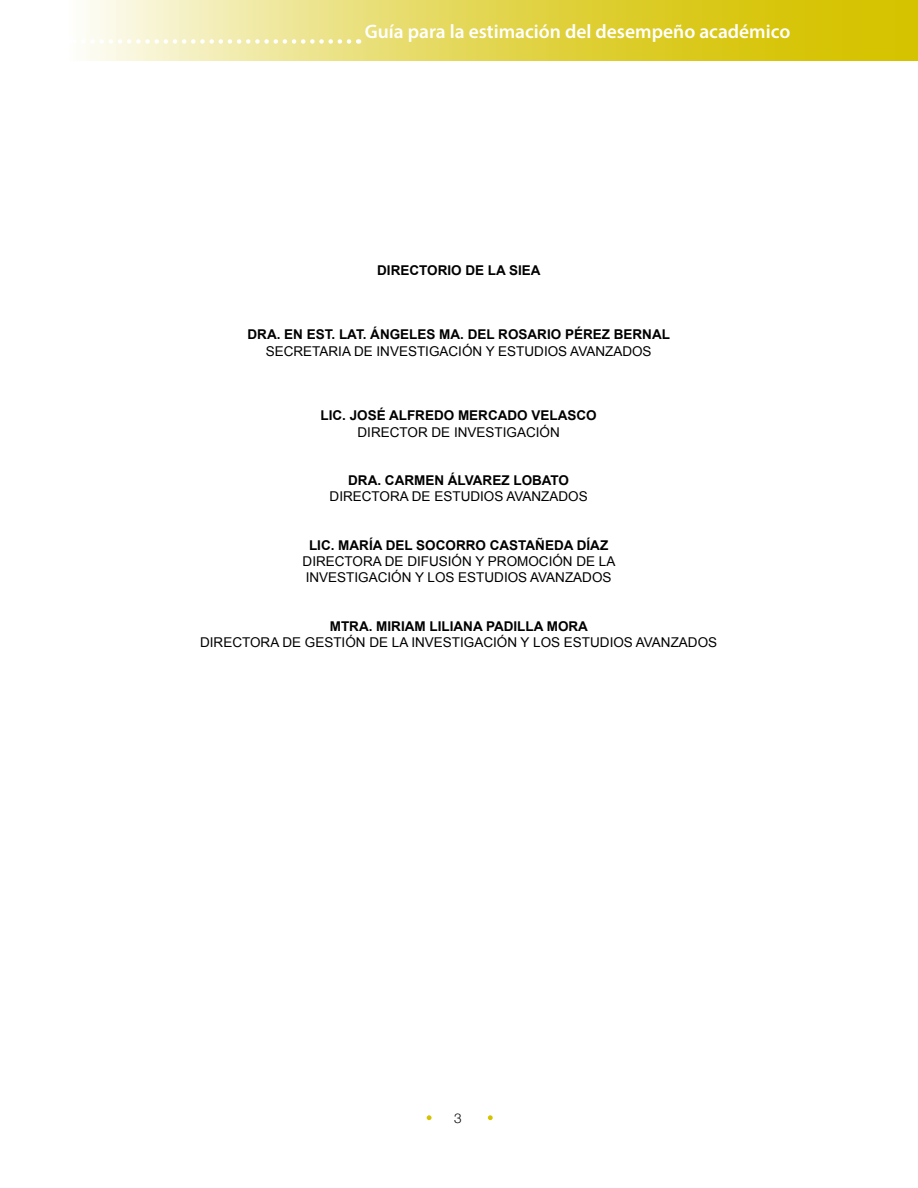
<style>
.page{position:relative;width:918px;height:1188px;background:#fff}
.page>*{position:absolute;margin:0;border:0;box-sizing:border-box;transform-origin:0 0}
.t1{font:600 19.5px "Myriad Pro";color:#fff}
.t2{font:13.5px/16.2px "Arial";color:#000}
.t3{font:700 13.5px "Arial";color:#000}
.t4{font:300 13.5px "Helvetica Neue";color:#000}
</style>
<div class="page">
<svg style="left:86px;top:0;width:832px;height:60px;background:#e3d759"></svg>
<svg style="left:86px;top:39px;width:263px;height:5px"></svg>
<svg style="left:427px;top:1115px;width:5px;height:5px"></svg>
<svg style="left:488px;top:1115px;width:5px;height:5px"></svg>
<h1 class="t1" style="left:365px;top:19px;width:427px">Guía para la estimación del desempeño académico</h1>
<p class="t3" style="left:377px;top:261px;width:165px">DIRECTORIO DE LA SIEA</p>
<p class="t3" style="left:248px;top:326px;width:424px">DRA. EN EST. LAT. ÁNGELES MA. DEL ROSARIO PÉREZ BERNAL</p>
<p class="t2" style="left:266px;top:343px;width:387px">SECRETARIA DE INVESTIGACIÓN Y ESTUDIOS AVANZADOS</p>
<p class="t3" style="left:321px;top:407px;width:278px">LIC. JOSÉ ALFREDO MERCADO VELASCO</p>
<p class="t2" style="left:358px;top:424px;width:204px">DIRECTOR DE INVESTIGACIÓN</p>
<p class="t3" style="left:348px;top:471px;width:222px">DRA. CARMEN ÁLVAREZ LOBATO</p>
<p class="t2" style="left:330px;top:489px;width:260px">DIRECTORA DE ESTUDIOS AVANZADOS</p>
<p class="t3" style="left:309px;top:536px;width:301px">LIC. MARÍA DEL SOCORRO CASTAÑEDA DÍAZ</p>
<p class="t2" style="left:303px;top:553px;width:314px">DIRECTORA DE DIFUSIÓN Y PROMOCIÓN DE LA<br>INVESTIGACIÓN Y LOS ESTUDIOS AVANZADOS</p>
<p class="t3" style="left:330px;top:617px;width:260px">MTRA. MIRIAM LILIANA PADILLA MORA</p>
<p class="t2" style="left:200px;top:634px;width:519px">DIRECTORA DE GESTIÓN DE LA INVESTIGACIÓN Y LOS ESTUDIOS AVANZADOS</p>
<p class="t4" style="left:454px;top:1107px;width:9px">3</p>
</div>
